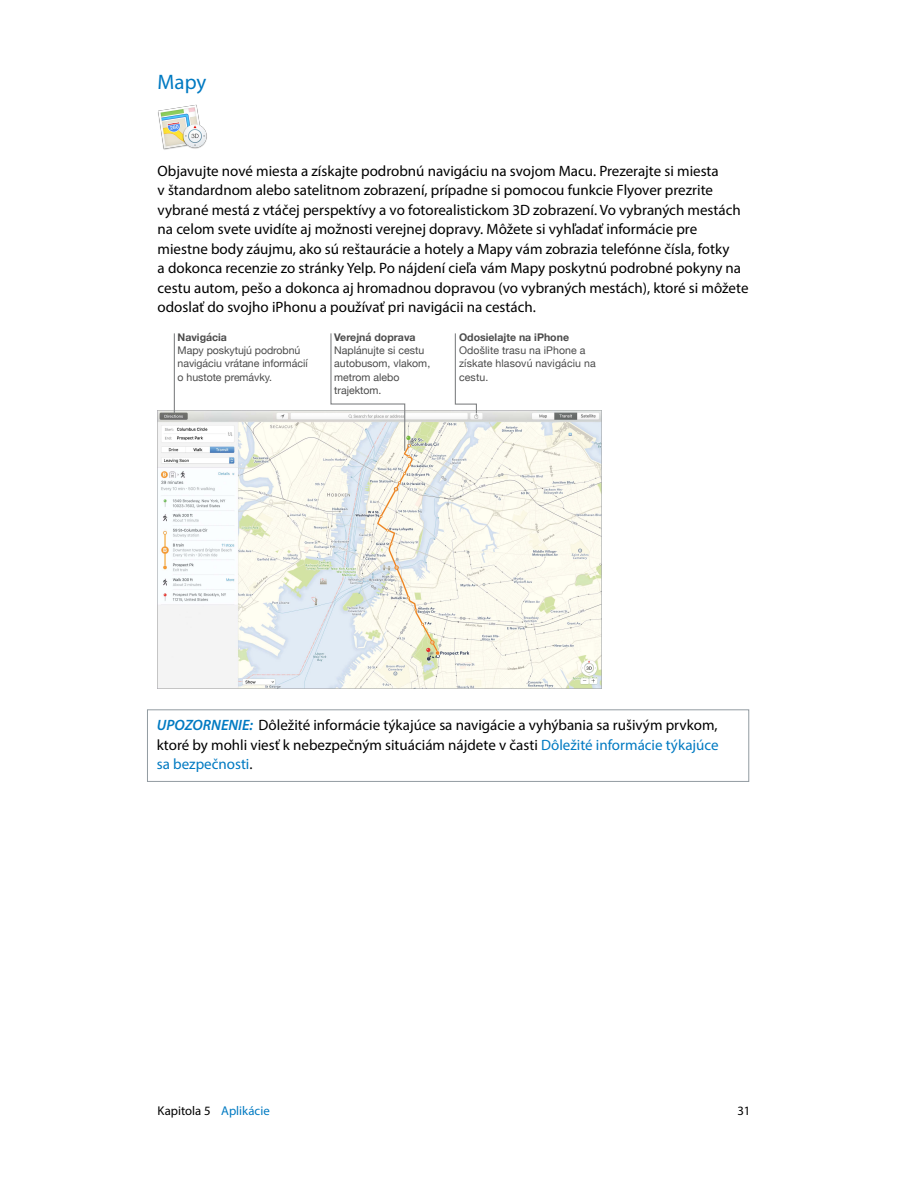
<style>
.page{position:relative;width:897px;height:1188px;background:#fff}
.page>*{position:absolute;margin:0;border:0;box-sizing:border-box;transform-origin:0 0}
.t1{font:21px "Myriad Pro";color:#007ac2}
.BodyFirst{font:15px/19.5px "Myriad Pro";color:#000}
.t2{font:12.75px "Myriad Pro";color:#000}
.t3{font:10.5px/13.4px "Helvetica Neue";color:#4b4b4b}
.s1{font-weight:700}
.s2{font-weight:600;font-style:italic;color:#007ac2}
.s3{color:#007ac2}
</style>
<div class="page">
<img style="left:158px;top:104px;width:49px;height:46px">
<img style="left:158px;top:411px;width:443px;height:277px">
<hr style="left:174px;top:333px;width:1px;height:80px;background:#808284">
<svg style="left:330px;top:333px;width:76px;height:119px"></svg>
<svg style="left:454px;top:333px;width:23px;height:81px"></svg>
<div style="left:147px;top:709px;width:602px;height:73px;border:1px solid #929ba1"></div>
<h1 class="t1" style="left:158px;top:69px;width:50px">Mapy</h1>
<p class="BodyFirst" style="left:158px;top:161px;width:592px">Objavujte nové miesta a získajte podrobnú navigáciu na svojom Macu. Prezerajte si miesta<br>v štandardnom alebo satelitnom zobrazení, prípadne si pomocou funkcie Flyover prezrite vybrané mestá z vtáčej perspektívy a vo fotorealistickom 3D zobrazení. Vo vybraných mestách na celom svete uvidíte aj možnosti verejnej dopravy. Môžete si vyhľadať informácie pre miestne body záujmu, ako sú reštaurácie a hotely a Mapy vám zobrazia telefónne čísla, fotky<br>a dokonca recenzie zo stránky Yelp. Po nájdení cieľa vám Mapy poskytnú podrobné pokyny na cestu autom, pešo a dokonca aj hromadnou dopravou (vo vybraných mestách), ktoré si môžete odoslať do svojho iPhonu a používať pri navigácii na cestách.</p>
<p class="t3" style="left:178px;top:331px;width:131px"><span class="s1">Navigácia<br></span>Mapy poskytujú podrobnú navigáciu vrátane informácií o hustote premávky.</p>
<p class="t3" style="left:334px;top:331px;width:97px"><span class="s1">Verejná doprava<br></span>Naplánujte si cestu autobusom, vlakom, metrom alebo trajektom.</p>
<p class="t3" style="left:459px;top:331px;width:138px"><span class="s1">Odosielajte na iPhone<br></span>Odošlite trasu na iPhone a získate hlasovú navigáciu na cestu.</p>
<p class="BodyFirst" style="left:157px;top:715px;width:563px;text-align:justify"><span class="s2">UPOZORNENIE:</span> Dôležité informácie týkajúce sa navigácie a vyhýbania sa rušivým prvkom, ktoré by mohli viesť k nebezpečným situáciám nájdete v časti <span class="s3">Dôležité informácie týkajúce sa bezpečnosti</span>.</p>
<p class="t2" style="left:157px;top:1102px;width:114px">Kapitola 5 <span class="s3">Aplikácie</span></p>
<p class="t2" style="left:737px;top:1102px;width:15px">31</p>
</div>
